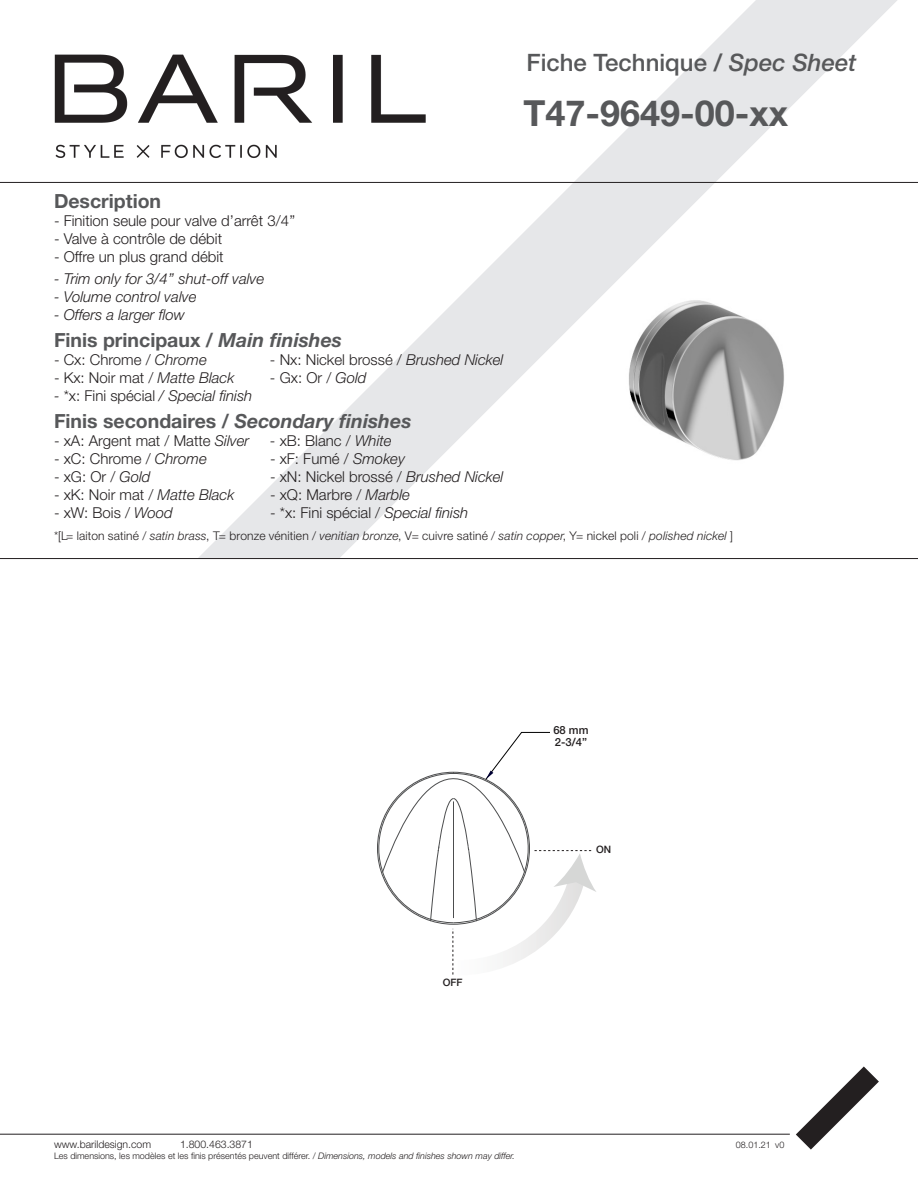
<style>
.page{position:relative;width:918px;height:1188px;background:#fff}
.page>*{position:absolute;margin:0;border:0;box-sizing:border-box;transform-origin:0 0}
.t1{font:700 36px "Helvetica Neue LT Std";color:#57585a}
.t2{font:500 24px "Helvetica Neue LT Std";color:#57585a}
.t3{font:700 19.5px "Helvetica Neue LT Std";color:#57585a}
.t4{font:300 15px "Helvetica Neue LT Std";color:#231f20}
.t5{font:italic 300 15px "Helvetica Neue LT Std";color:#231f20}
.t6{font:300 12px "Helvetica Neue LT Std";letter-spacing:.015em;color:#231f20}
.t7{font:500 11.25px "Helvetica Neue LT Std";color:#231f20}
.t8{font:300 10.5px "Helvetica Neue LT Std";color:#231f20}
.t9{font:500 10.2px "Helvetica Neue LT Std";color:#231f20}
.t10{font:300 9px "Helvetica Neue LT Std";color:#231f20}
.s1{font-style:italic}
.s2{font-style:normal}
</style>
<div class="page">
<hr style="left:0;top:1134px;width:790px;height:1px;background:#231f20">
<svg style="left:796px;top:1066px;width:83px;height:84px"></svg>
<img style="left:54px;top:54px;width:144px;height:104px">
<svg style="left:198px;top:0;width:700px;height:558px"></svg>
<hr style="left:0;top:558px;width:918px;height:1px;background:#231f20">
<hr style="left:0;top:182px;width:918px;height:1px;background:#231f20">
<svg style="left:378px;top:732px;width:218px;height:243px"></svg>
<div style="left:551px;top:721px;width:40px;height:30px;background:#fff"></div>
<p class="t2" style="left:526px;top:48px;width:331px">Fiche Technique / <span class="s1">Spec Sheet</span></p>
<p class="t1" style="left:524px;top:91px;width:266px">T47-9649-00-xx</p>
<p class="t3" style="left:54px;top:189px;width:109px">Description</p>
<p class="t4" style="left:54px;top:211px;width:243px">- Finition seule pour valve d’arrêt 3/4’’</p>
<p class="t4" style="left:54px;top:229px;width:170px">- Valve à contrôle de débit</p>
<p class="t4" style="left:54px;top:247px;width:171px">- Offre un plus grand débit</p>
<p class="t5" style="left:54px;top:270px;width:212px">- Trim only for 3/4’’ shut-off valve</p>
<p class="t5" style="left:54px;top:288px;width:144px">- Volume control valve</p>
<p class="t5" style="left:54px;top:306px;width:132px">- Offers a larger flow</p>
<p class="t3" style="left:54px;top:328px;width:290px">Finis principaux / <span class="s1">Main finishes</span></p>
<p class="t4" style="left:54px;top:351px;width:154px">- Cx: Chrome / <span class="s1">Chrome</span></p>
<p class="t4" style="left:270px;top:351px;width:235px">- Nx: Nickel brossé / <span class="s1">Brushed Nickel</span></p>
<p class="t4" style="left:54px;top:369px;width:182px">- Kx: Noir mat / <span class="s1">Matte Black</span></p>
<p class="t4" style="left:270px;top:369px;width:98px">- Gx: Or / <span class="s1">Gold</span></p>
<p class="t5" style="left:54px;top:387px;width:200px">- <span class="s2">*x: Fini spécial</span> / Special finish</p>
<p class="t3" style="left:54px;top:409px;width:359px">Finis secondaires / <span class="s1">Secondary finishes</span></p>
<p class="t4" style="left:54px;top:432px;width:197px">- xA: Argent mat / Matte <span class="s1">Silver</span></p>
<p class="t4" style="left:270px;top:432px;width:123px">- xB: Blanc / <span class="s1">White</span></p>
<p class="t4" style="left:54px;top:450px;width:154px">- xC: Chrome / <span class="s1">Chrome</span></p>
<p class="t4" style="left:270px;top:450px;width:137px">- xF: Fumé / <span class="s1">Smokey</span></p>
<p class="t4" style="left:54px;top:468px;width:98px">- xG: Or / <span class="s1">Gold</span></p>
<p class="t4" style="left:270px;top:468px;width:235px">- xN: Nickel brossé / <span class="s1">Brushed Nickel</span></p>
<p class="t4" style="left:54px;top:486px;width:182px">- xK: Noir mat / <span class="s1">Matte Black</span></p>
<p class="t4" style="left:270px;top:486px;width:142px">- xQ: Marbre / <span class="s1">Marble</span></p>
<p class="t4" style="left:54px;top:504px;width:120px">- xW: Bois / <span class="s1">Wood</span></p>
<p class="t4" style="left:270px;top:504px;width:200px">- *x: Fini spécial / <span class="s1">Special finish</span></p>
<p class="t6" style="left:54px;top:528px;width:681px">*[L= laiton satiné / <span class="s1">satin brass</span>, T= bronze vénitien / <span class="s1">venitian bronze</span>, V= cuivre satiné / <span class="s1">satin copper</span>, Y= nickel poli / <span class="s1">polished nickel</span> ]</p>
<p class="t9" style="left:443px;top:976px;width:21px">OFF</p>
<p class="t7" style="left:553px;top:723px;width:37px">68 mm</p>
<p class="t7" style="left:555px;top:735px;width:34px">2-3/4”</p>
<p class="t9" style="left:596px;top:844px;width:17px">ON</p>
<p class="t8" style="left:54px;top:1138px;width:99px">www.barildesign.com</p>
<p class="t8" style="left:180px;top:1138px;width:74px">1.800.463.3871</p>
<p class="t10" style="left:736px;top:1139px;width:37px">08.01.21</p>
<p class="t10" style="left:54px;top:1150px;width:463px">Les dimensions, les modèles et les finis présentés peuvent différer. / <span class="s1">Dimensions, models and finishes shown may differ.</span></p>
<p class="t10" style="left:775px;top:1140px;width:11px">v0</p>
</div>
